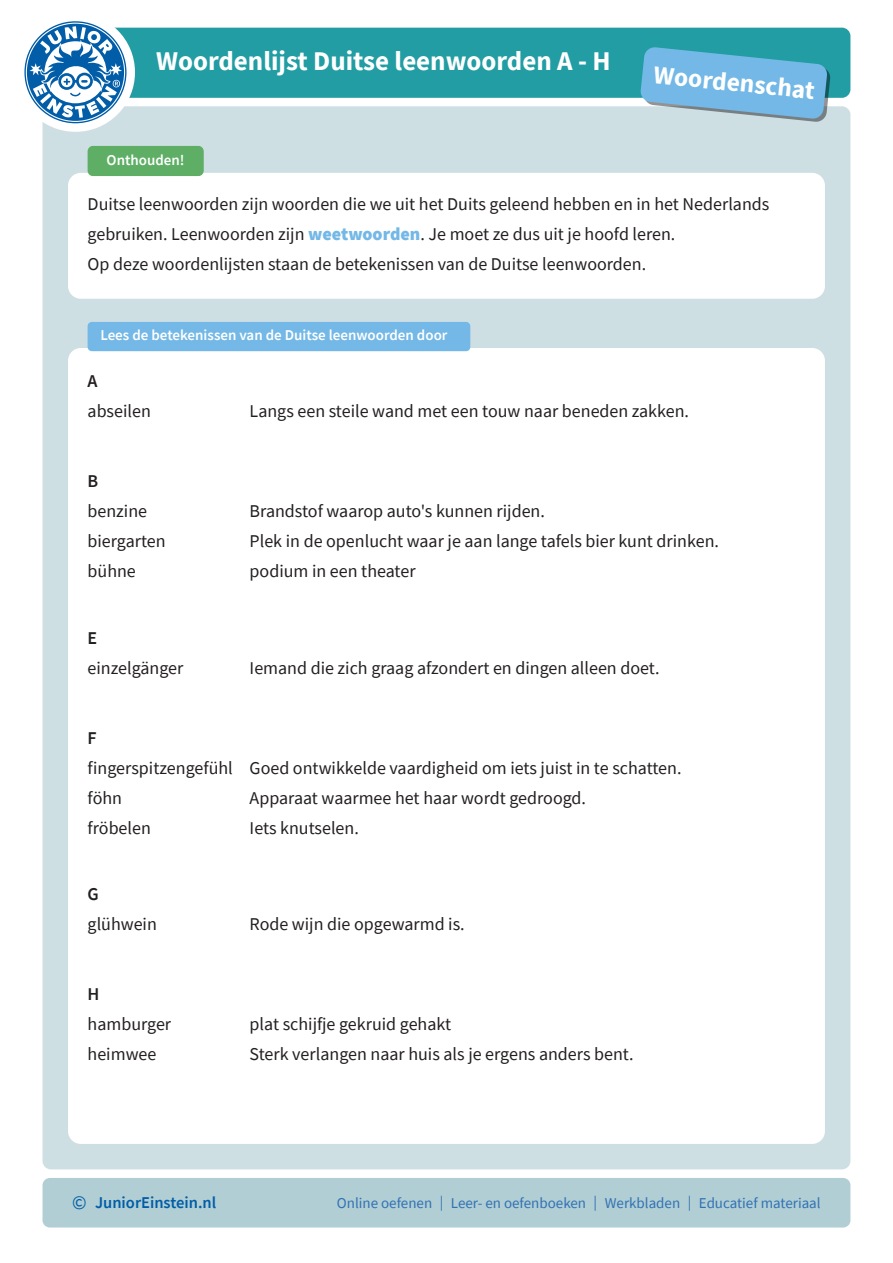
<style>
.page{position:relative;width:893px;height:1263px;background:#fff}
.page>*{position:absolute;margin:0;border:0;box-sizing:border-box;transform-origin:0 0}
.t1{font:700 27px "Source Sans Pro";color:#fff}
.t2{font:700 25.5px "Source Sans Pro";color:#fff}
.t3{font:18px/30px "Source Sans Pro";color:#231f20}
.t4{font:600 18px "Source Sans Pro";color:#231f20}
.t5{font:600 16.5px "Source Sans Pro";color:#015da7}
.t6{font:15px "Source Sans Pro";color:#3271b4}
.t7{font:600 15px "Source Sans Pro";color:#fff}
.s1{font-weight:900;color:#73b8e6}
.s2{font-weight:400;font-size:19.5px}
</style>
<div class="page">
<div style="left:43px;top:106px;width:807px;height:1063px;background:#cedfe3;border-radius:9px"></div>
<div style="left:75px;top:28px;width:775px;height:70px;background:#219da3;border-radius:9px"></div>
<div style="left:16px;top:13px;width:119px;height:119px;background:#fff;border-radius:50%"></div>
<svg style="left:24px;top:21px;width:102px;height:102px"></svg>
<div style="left:43px;top:1178px;width:807px;height:49px;background:#b0ced3;border-radius:7px"></div>
<svg style="left:640px;top:47px;width:191px;height:75px"></svg>
<div style="left:68px;top:173px;width:757px;height:126px;background:#fff;border-radius:13px"></div>
<div style="left:68px;top:348px;width:757px;height:796px;background:#fff;border-radius:13px"></div>
<div style="left:88px;top:146px;width:116px;height:30px;background:#5eaf65;border-radius:5px"></div>
<div style="left:88px;top:322px;width:382px;height:29px;background:#73b8e6;border-radius:4px"></div>
<p class="t1" style="left:156px;top:43px;width:456px">Woordenlijst Duitse leenwoorden A - H</p>
<p class="t7" style="left:107px;top:150px;width:80px">Onthouden!</p>
<p class="t2" style="left:656px;top:57px;width:163px;rotate:6deg">Woordenschat</p>
<p class="t3" style="left:88px;top:189px;width:683px">Duitse leenwoorden zijn woorden die we uit het Duits geleend hebben en in het Nederlands gebruiken. Leenwoorden zijn <span class="s1">weetwoorden</span>. Je moet ze dus uit je hoofd leren.</p>
<p class="t3" style="left:88px;top:249px;width:560px">Op deze woordenlijsten staan de betekenissen van de Duitse leenwoorden.</p>
<p class="t7" style="left:100px;top:326px;width:349px">Lees de betekenissen van de Duitse leenwoorden door</p>
<p class="t4" style="left:88px;top:369px;width:12px">A</p>
<p class="t3" style="left:88px;top:396px;width:65px">abseilen</p>
<p class="t3" style="left:250px;top:396px;width:441px">Langs een steile wand met een touw naar beneden zakken.</p>
<p class="t4" style="left:88px;top:469px;width:12px">B</p>
<p class="t3" style="left:88px;top:496px;width:61px">benzine</p>
<p class="t3" style="left:250px;top:496px;width:297px">Brandstof waarop auto's kunnen rijden.</p>
<p class="t3" style="left:88px;top:526px;width:80px">biergarten</p>
<p class="t3" style="left:250px;top:526px;width:471px">Plek in de openlucht waar je aan lange tafels bier kunt drinken.</p>
<p class="t3" style="left:88px;top:556px;width:50px">bühne</p>
<p class="t3" style="left:250px;top:556px;width:168px">podium in een theater</p>
<p class="t4" style="left:88px;top:626px;width:11px">E</p>
<p class="t3" style="left:88px;top:653px;width:97px">einzelgänger</p>
<p class="t3" style="left:250px;top:653px;width:411px">Iemand die zich graag afzondert en dingen alleen doet.</p>
<p class="t4" style="left:88px;top:726px;width:11px">F</p>
<p class="t3" style="left:88px;top:752px;width:595px">fingerspitzengefühl Goed ontwikkelde vaardigheid om iets juist in te schatten.</p>
<p class="t3" style="left:88px;top:782px;width:36px">föhn</p>
<p class="t3" style="left:250px;top:782px;width:338px">Apparaat waarmee het haar wordt gedroogd.</p>
<p class="t3" style="left:88px;top:812px;width:65px">fröbelen</p>
<p class="t3" style="left:250px;top:812px;width:111px">Iets knutselen.</p>
<p class="t4" style="left:88px;top:882px;width:13px">G</p>
<p class="t3" style="left:88px;top:909px;width:71px">glühwein</p>
<p class="t3" style="left:250px;top:909px;width:217px">Rode wijn die opgewarmd is.</p>
<p class="t4" style="left:88px;top:982px;width:13px">H</p>
<p class="t3" style="left:88px;top:1009px;width:85px">hamburger</p>
<p class="t3" style="left:250px;top:1009px;width:203px">plat schijfje gekruid gehakt</p>
<p class="t3" style="left:88px;top:1039px;width:70px">heimwee</p>
<p class="t3" style="left:250px;top:1039px;width:385px">Sterk verlangen naar huis als je ergens anders bent.</p>
<p class="t5" style="left:72px;top:1192px;width:145px"><span class="s2">©</span> JuniorEinstein.nl</p>
<p class="t6" style="left:337px;top:1194px;width:485px">Online oefenen | Leer- en oefenboeken | Werkbladen | Educatief materiaal</p>
</div>
